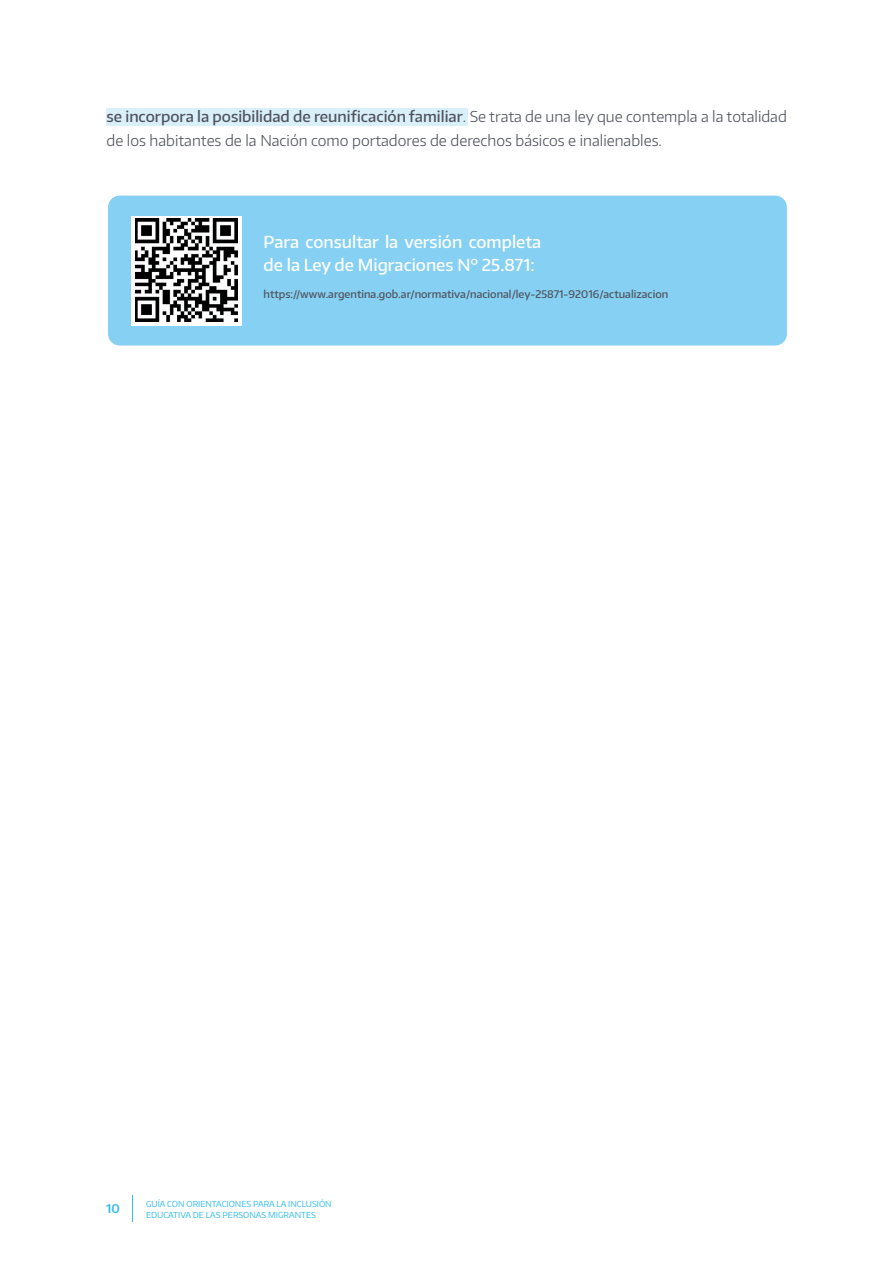
<style>
.page{position:relative;width:893px;height:1263px;background:#fff}
.page>*{position:absolute;margin:0;border:0;box-sizing:border-box;transform-origin:0 0}
.t1{font:500 16.5px/22.5px "Encode Sans";color:#fff}
.t2{font:300 15px/24px "Encode Sans";color:#4f535c}
.t3{font:600 12px "Encode Sans";color:#34bced}
.t4{font:500 10.5px "Encode Sans";color:#4f535c}
.t5{font:8.25px/10.5px "Encode Sans";color:#34bced}
.s1{font-weight:500}
</style>
<div class="page">
<div style="left:108px;top:196px;width:679px;height:149px;background:#86d0f3;border-radius:12px"></div>
<div style="left:106px;top:108px;width:362px;height:18px;background:#d9effa"></div>
<svg style="left:131px;top:216px;width:110px;height:109px;background:#dcdcdc"></svg>
<img style="left:135px;top:219px;width:102px;height:102px">
<svg style="left:132px;top:1195px;width:1px;height:27px"></svg>
<p class="t2" style="left:107px;top:104px;width:682px"><span class="s1">se incorpora la posibilidad de reunificación familiar</span>. Se trata de una ley que contempla a la totalidad de los habitantes de la Nación como portadores de derechos básicos e inalienables.</p>
<p class="t1" style="left:264px;top:230px;width:279px">Para consultar la versión completa de la Ley de Migraciones N° 25.871:</p>
<p class="t4" style="left:264px;top:287px;width:406px">https://www.argentina.gob.ar/normativa/nacional/ley-25871-92016/actualizacion</p>
<p class="t3" style="left:106px;top:1201px;width:15px">10</p>
<p class="t5" style="left:146px;top:1199px;width:187px">GUÍA CON ORIENTACIONES PARA LA INCLUSIÓN<br>EDUCATIVA DE LAS PERSONAS MIGRANTES</p>
</div>
